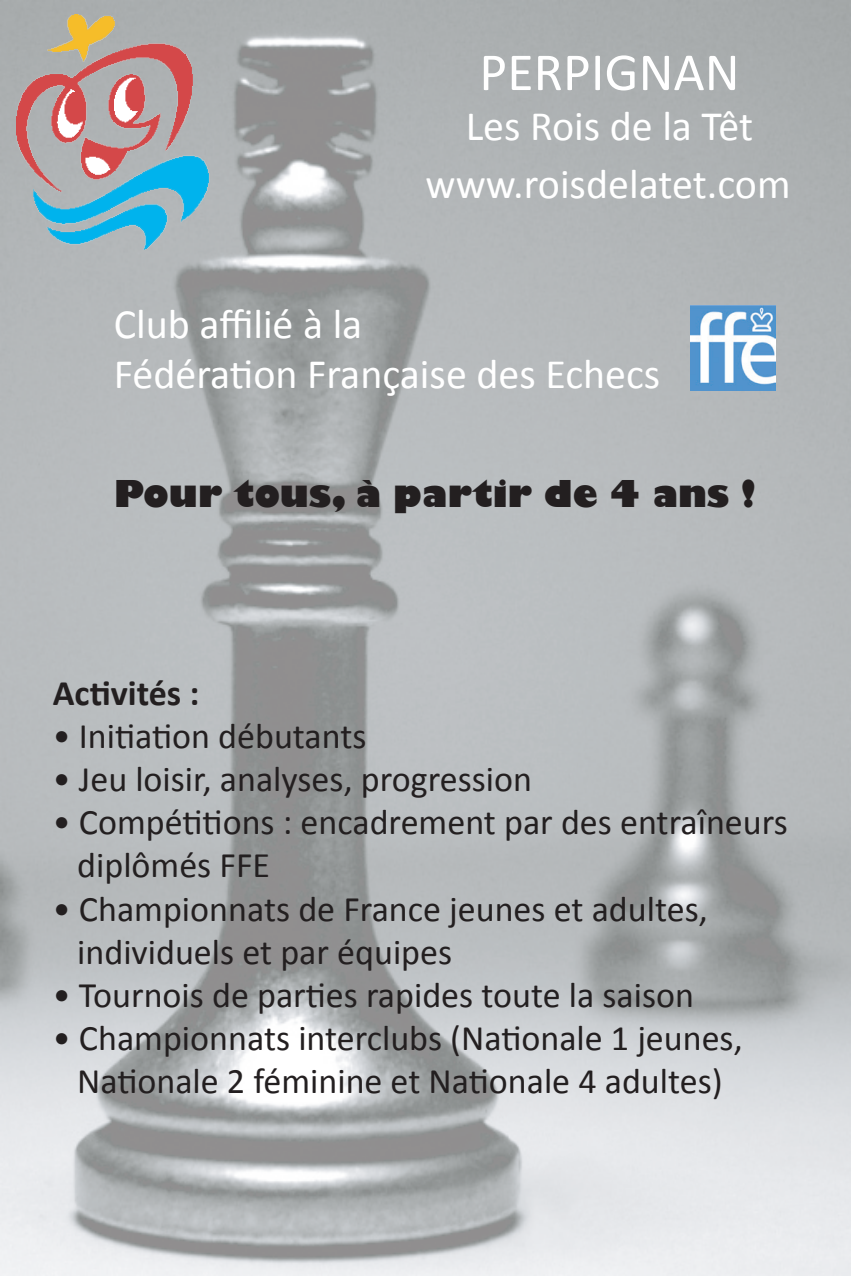
<style>
.page{position:relative;width:851px;height:1276px;background:#fff}
.page>*{position:absolute;margin:0;border:0;box-sizing:border-box;transform-origin:0 0}
.t1{font:54px "Calibri";color:#fff}
.t2{font:42px/50.4px "Calibri";color:#fff}
.t3{font:36px/43.2px "Calibri";color:#231f20}
.t4{font:800 36px "Gill Sans";color:#231f20}
.t5{font:700 36px "Calibri";color:#231f20}
</style>
<div class="page">
<img style="left:0;top:0;width:850px;height:1276px">
<img style="left:690px;top:306px;width:85px;height:85px">
<img style="left:16px;top:15px;width:195px;height:234px">
<h1 class="t1" style="left:479px;top:35px;width:262px">PERPIGNAN</h1>
<p class="t2" style="left:465px;top:100px;width:289px">Les Rois de la Têt</p>
<p class="t2" style="left:425px;top:158px;width:366px">www.roisdelatet.com</p>
<p class="t2" style="left:114px;top:297px;width:548px">Club affilié à la<br>Fédération Française des Echecs</p>
<p class="t4" style="left:114px;top:471px;width:643px">Pour tous, à partir de 4 ans !</p>
<p class="t5" style="left:53px;top:667px;width:148px">Activités :</p>
<p class="t3" style="left:53px;top:713px;width:315px">• Initiation débutants</p>
<p class="t3" style="left:53px;top:756px;width:480px">• Jeu loisir, analyses, progression</p>
<p class="t3" style="left:77px;top:799px;width:712px;text-indent:-24px">• Compétitions : encadrement par des entraîneurs diplômés FFE</p>
<p class="t3" style="left:77px;top:886px;width:632px;text-indent:-24px">• Championnats de France jeunes et adultes, individuels et par équipes</p>
<p class="t3" style="left:53px;top:972px;width:642px">• Tournois de parties rapides toute la saison</p>
<p class="t3" style="left:53px;top:1015px;width:691px;text-align:center">• Championnats interclubs (Nationale 1 jeunes,<br>Nationale 2 féminine et Nationale 4 adultes)</p>
</div>
